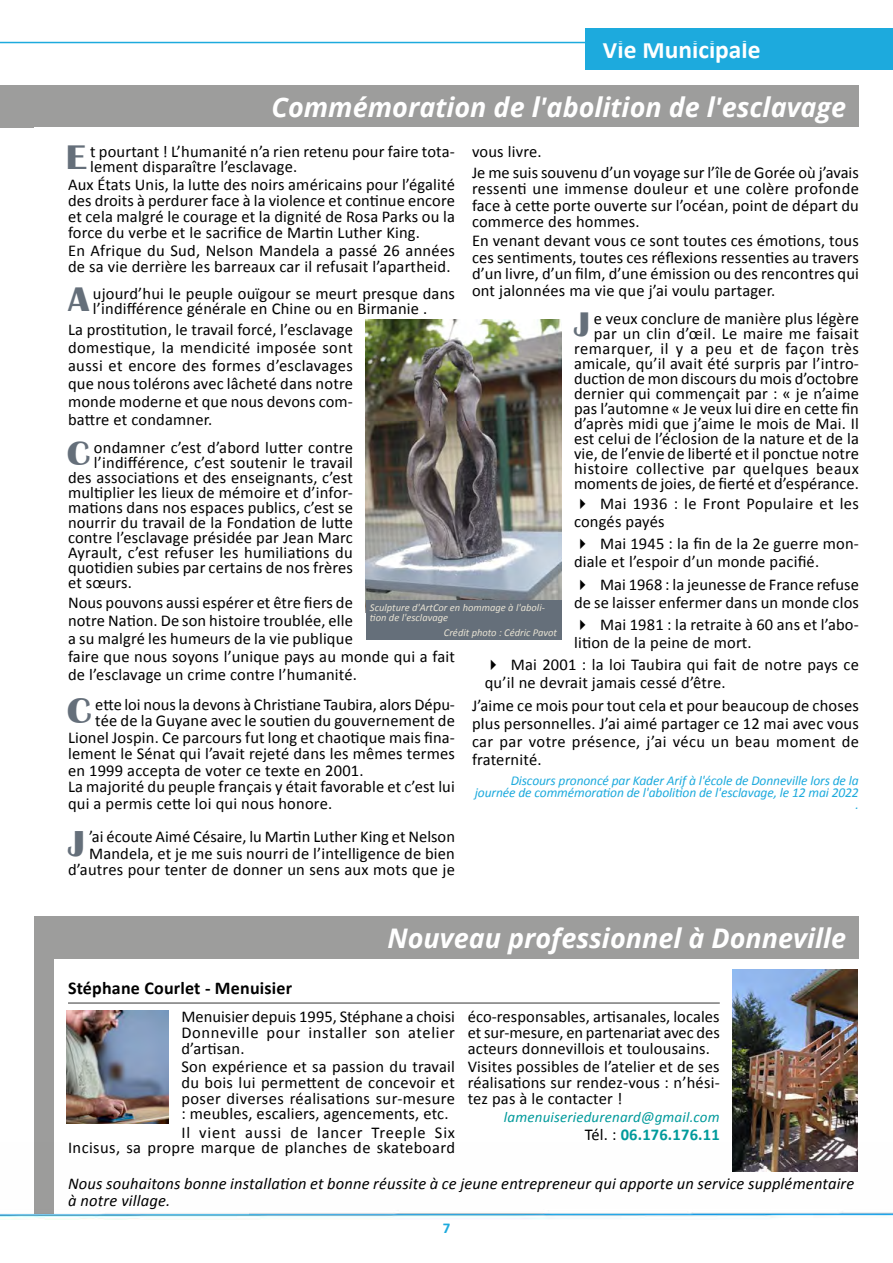
<style>
.page{position:relative;width:893px;height:1263px;background:#fff}
.page>*{position:absolute;margin:0;border:0;box-sizing:border-box;transform-origin:0 0}
.Lettrines{font:700 37.2px "Britannic";color:#656f7a;scale:1.11 1}
.Titre_Infos{font:italic 700 27px "Open Sans";color:#fff}
.Rubrique_G{font:700 25.5px "Calibri";color:#fff}
.Petits_Titres_plein{font:700 18px "Calibri";letter-spacing:.01em;color:#000}
.Lettrines-2{font:16.5px/15px "Calibri";letter-spacing:.01em;color:#000}
.Articles{font:16.5px/15.8px "Calibri";letter-spacing:.01em;color:#000;text-align:justify}
.Articles_espacés{font:16.5px/18px "Calibri";letter-spacing:.01em;color:#000;text-align:justify}
.Plein_bloc{font:italic 16.5px/16.5px "Calibri";letter-spacing:.01em;color:#000}
.Articles-2{font:700 16.5px "Calibri";letter-spacing:.01em;color:#009a9b}
.Articles-3{font:italic 15px "Calibri";letter-spacing:.01em;color:#009a9b}
.t1{font:700 15px "Calibri";color:#1daadd}
.Auteur{font:italic 13.5px/12px "Calibri";letter-spacing:-.01em;color:#1daadd;text-align:right}
.t2{font:italic 10.5px/10.5px "Calibri";color:#e7e2d3}
.s1{font-family:"Britannic";font-weight:700;font-size:35.1px;color:#656f7a}
.s2{font-weight:400;color:#000}
</style>
<div class="page">
<div style="left:585px;top:28px;width:308px;height:41px;background:#1daadd"></div>
<div style="left:0;top:85px;width:859px;height:43px;background:#9d9d9c"></div>
<img style="left:366px;top:319px;width:195px;height:281px">
<div style="left:366px;top:600px;width:195px;height:39px;background:#656f7a"></div>
<hr style="left:68px;top:1002px;width:652px;height:2px;background:#797979">
<div style="left:34px;top:917px;width:825px;height:42px;background:#9d9d9c"></div>
<img style="left:67px;top:1010px;width:102px;height:113px">
<img style="left:732px;top:969px;width:126px;height:174px">
<img style="left:0;top:1143px;width:893px;height:77px">
<hr style="left:0;top:42px;width:893px;height:1px;background:#1daadd">
<p class="Rubrique_G" style="left:602px;top:34px;width:160px">Vie Municipale</p>
<h2 class="Titre_Infos" style="left:272px;top:88px;width:576px">Commémoration de l'abolition de l'esclavage</h2>
<p class="Lettrines-2" style="left:90px;top:144px;width:366px;text-indent:-24px"><span class="s1">E</span> t pourtant ! L’humanité n’a rien retenu pour faire tota&shy;lement disparaître l’esclavage.</p>
<p class="Articles" style="left:68px;top:177px;width:388px">Aux États Unis, la lutte des noirs américains pour l’égalité des droits à perdurer face à la violence et continue encore et cela malgré le courage et la dignité de Rosa Parks ou la force du verbe et le sacrifice de Martin Luther King.</p>
<p class="Articles" style="left:68px;top:243px;width:388px">En Afrique du Sud, Nelson Mandela a passé 26 années de sa vie derrière les barreaux car il refusait l’apartheid.</p>
<p class="Lettrines-2" style="left:68px;top:287px;width:388px;text-align:center"><span class="s1">A</span> ujourd’hui le peuple ouïgour se meurt presque dans l’indifférence générale en Chine ou en Birmanie .</p>
<p class="Articles_espacés" style="left:68px;top:321px;width:286px">La prostitution, le travail forcé, l’esclavage domestique, la mendicité imposée sont aussi et encore des formes d’esclavages que nous tolérons avec lâcheté dans notre monde moderne et que nous devons com&shy;battre et condamner.</p>
<p class="Lettrines-2" style="left:67px;top:440px;width:287px"><span class="s1">C</span> ondamner c’est d’abord lutter contre</p>
<p class="Lettrines-2" style="left:472px;top:144px;width:71px">vous livre.</p>
<p class="Articles" style="left:472px;top:164px;width:388px;line-height:16.5px">Je me suis souvenu d’un voyage sur l’île de Gorée où j’avais ressenti une immense douleur et une colère profonde face à cette porte ouverte sur l’océan, point de départ du commerce des hommes.</p>
<p class="Articles_espacés" style="left:472px;top:233px;width:388px;line-height:16.5px">En venant devant vous ce sont toutes ces émotions, tous ces sentiments, toutes ces réflexions ressenties au travers d’un livre, d’un film, d’une émission ou des rencontres qui ont jalonnées ma vie que j’ai voulu partager.</p>
<p class="Lettrines-2" style="left:574px;top:311px;width:286px;text-align:right"><span class="s1">J</span> e veux conclure de manière plus légère par un clin d’œil. Le maire me faisait remarquer, il y a peu et de façon très amicale, qu’il avait été surpris par l’intro&shy;duction de mon discours du mois d’octobre dernier qui commençait par : « je n’aime pas l’automne « Je veux lui dire en cette fin d’après midi que j’aime le mois de Mai. Il est celui de l’éclosion de la nature et de la vie, de l’envie de liberté et il ponctue notre histoire collective par quelques beaux moments de joies, de fierté et d’espérance.</p>
<p class="Lettrines-2" style="left:574px;top:495px;width:286px;line-height:18px;text-indent:26px">Mai 1936 : le Front Populaire et les congés payés</p>
<p class="Lettrines-2" style="left:574px;top:535px;width:286px;line-height:18px;text-indent:26px">Mai 1945 : la fin de la 2e guerre mon&shy;diale et l’espoir d’un monde pacifié.</p>
<p class="Lettrines-2" style="left:574px;top:575px;width:286px;line-height:18px;text-align:right">Mai 1968 : la jeunesse de France refuse<br>de se laisser enfermer dans un monde clos</p>
<p class="Lettrines-2" style="left:574px;top:616px;width:286px;line-height:18px;text-indent:26px">Mai 1981 : la retraite à 60 ans et l’abo&shy;lition de la peine de mort.</p>
<p class="Lettrines-2" style="left:485px;top:656px;width:376px;line-height:18px;text-indent:26px">Mai 2001 : la loi Taubira qui fait de notre pays ce qu’il ne devrait jamais cessé d’être.</p>
<p class="Articles_espacés" style="left:472px;top:696px;width:388px">J’aime ce mois pour tout cela et pour beaucoup de choses plus personnelles. J’ai aimé partager ce 12 mai avec vous car par votre présence, j’ai vécu un beau moment de fraternité.</p>
<p class="Auteur" style="left:475px;top:774px;width:386px">Discours prononcé par Kader Arif à l'école de Donneville lors de la journée de commémoration de l'abolition de l'esclavage, le 12 mai 2022 .</p>
<p class="Lettrines-2" style="left:94px;top:455px;width:261px">l’indifférence, c’est soutenir le travail</p>
<p class="Lettrines-2" style="left:68px;top:470px;width:286px">des associations et des enseignants, c’est</p>
<p class="Lettrines-2" style="left:68px;top:485px;width:286px">multiplier les lieux de mémoire et d’infor-</p>
<p class="Lettrines-2" style="left:68px;top:500px;width:286px">mations dans nos espaces publics, c’est se</p>
<p class="Lettrines-2" style="left:68px;top:515px;width:286px">nourrir du travail de la Fondation de lutte</p>
<p class="Lettrines-2" style="left:68px;top:530px;width:286px">contre l’esclavage présidée par Jean Marc</p>
<p class="Lettrines-2" style="left:68px;top:545px;width:286px">Ayrault, c’est refuser les humiliations du</p>
<p class="Lettrines-2" style="left:68px;top:560px;width:286px">quotidien subies par certains de nos frères</p>
<p class="Lettrines-2" style="left:68px;top:575px;width:66px">et sœurs.</p>
<p class="Articles_espacés" style="left:68px;top:594px;width:388px;text-align:left">Nous pouvons aussi espérer et être fiers de<br>notre Nation. De son histoire troublée, elle<br>a su malgré les humeurs de la vie publique<br>faire que nous soyons l’unique pays au monde qui a fait de l’esclavage un crime contre l’humanité.</p>
<p class="Lettrines" style="left:67px;top:690px;width:24px">C</p>
<p class="Lettrines-2" style="left:95px;top:697px;width:361px">ette loi nous la devons à Christiane Taubira, alors Dépu-</p>
<p class="t2" style="left:370px;top:602px;width:177px">Sculpture d'ArtCor en hommage à l'aboli&shy;tion de l'esclavage</p>
<p class="t2" style="left:444px;top:627px;width:115px">Crédit photo : Cédric Pavot</p>
<p class="Lettrines-2" style="left:95px;top:713px;width:361px">tée de la Guyane avec le soutien du gouvernement de</p>
<p class="Lettrines-2" style="left:68px;top:730px;width:388px">Lionel Jospin. Ce parcours fut long et chaotique mais fina-</p>
<p class="Lettrines-2" style="left:68px;top:746px;width:388px">lement le Sénat qui l’avait rejeté dans les mêmes termes</p>
<p class="Lettrines-2" style="left:68px;top:763px;width:297px">en 1999 accepta de voter ce texte en 2001.</p>
<p class="Articles" style="left:68px;top:778px;width:388px;line-height:16.5px">La majorité du peuple français y était favorable et c’est lui qui a permis cette loi qui nous honore.</p>
<p class="Lettrines" style="left:68px;top:822px;width:17px">J</p>
<p class="Lettrines-2" style="left:68px;top:828px;width:388px;line-height:16.5px;text-align:right">’ai écoute Aimé Césaire, lu Martin Luther King et Nelson<br>Mandela, et je me suis nourri de l’intelligence de bien d’autres pour tenter de donner un sens aux mots que je</p>
<p class="Titre_Infos" style="left:387px;top:919px;width:460px">Nouveau professionnel à Donneville</p>
<p class="Petits_Titres_plein" style="left:68px;top:976px;width:226px">Stéphane Courlet - Menuisier</p>
<p class="Articles" style="left:181px;top:1009px;width:275px">Menuisier depuis 1995, Stéphane a choisi Donneville pour installer son atelier d’artisan.</p>
<p class="Articles" style="left:181px;top:1059px;width:275px">Son expérience et sa passion du travail du bois lui permettent de concevoir et poser diverses réalisations sur-mesure : meubles, escaliers, agencements, etc.</p>
<p class="Articles" style="left:68px;top:1124px;width:388px;text-align:right">Il vient aussi de lancer Treeple Six<br>Incisus, sa propre marque de planches de skateboard</p>
<p class="Articles" style="left:468px;top:1009px;width:254px">éco-responsables, artisanales, locales et sur-mesure, en partenariat avec des acteurs donnevillois et toulousains.</p>
<p class="Articles" style="left:468px;top:1059px;width:253px">Visites possibles de l’atelier et de ses réalisations sur rendez-vous : n’hési&shy;tez pas à le contacter !</p>
<p class="Articles-3" style="left:504px;top:1107px;width:217px">lamenuiseriedurenard@gmail.com</p>
<p class="Articles-2" style="left:585px;top:1124px;width:136px"><span class="s2">Tél. :</span> 06.176.176.11</p>
<p class="Plein_bloc" style="left:68px;top:1175px;width:788px">Nous souhaitons bonne installation et bonne réussite à ce jeune entrepreneur qui apporte un service supplémentaire à notre village.</p>
<p class="t1" style="left:443px;top:1218px;width:9px">7</p>
</div>
